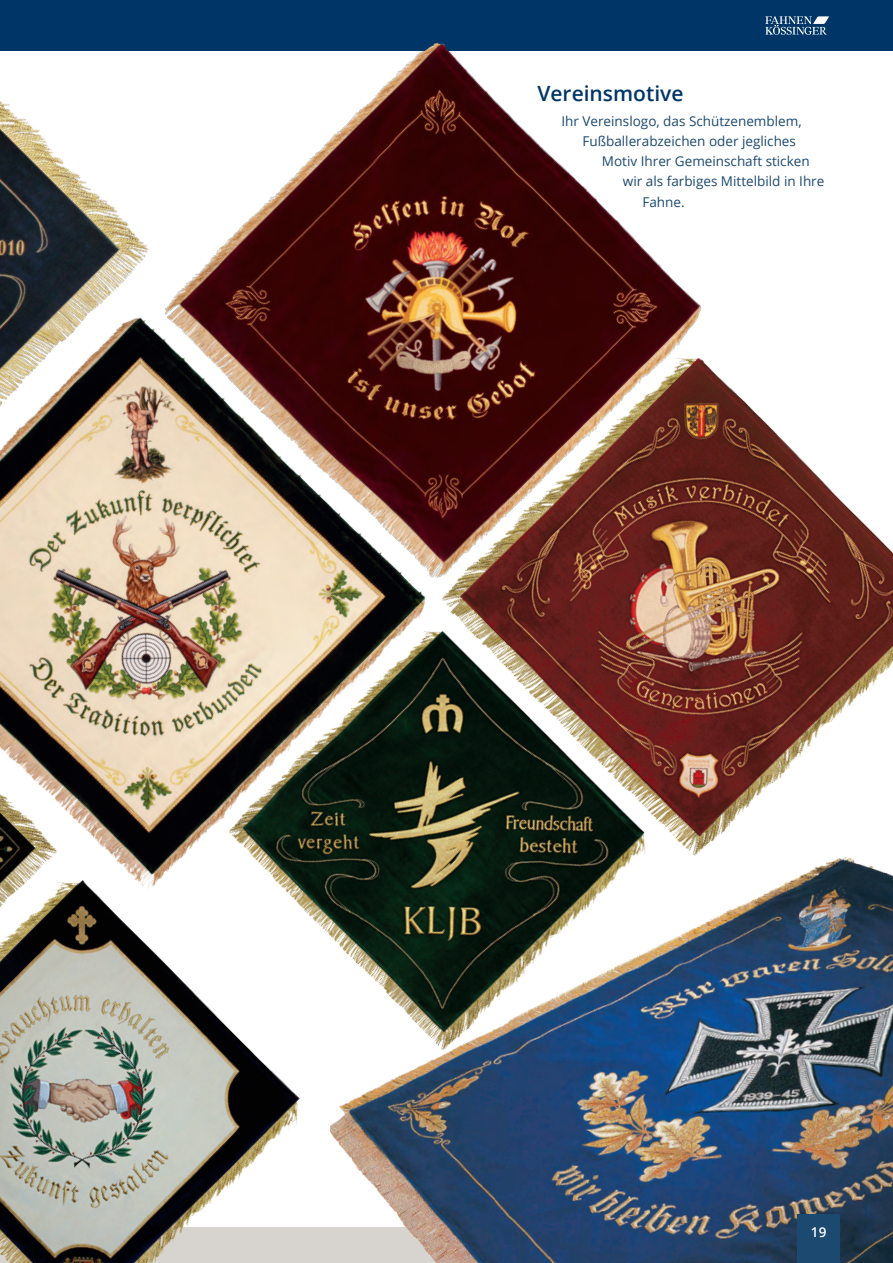
<style>
.page{position:relative;width:893px;height:1263px;background:#fff}
.page>*{position:absolute;margin:0;border:0;box-sizing:border-box;transform-origin:0 0}
.t1{font:600 21px "Open Sans";color:#003667}
.t2{font:13.5px "Open Sans";color:#1b4970}
.t3{font:600 13.5px "Open Sans";color:#fff}
</style>
<div class="page">
<div style="left:0;top:0;width:893px;height:51px;background:#003667"></div>
<svg style="left:765px;top:16px;width:64px;height:19px"></svg>
<img style="left:450px;top:377px;width:443px;height:432px">
<img style="left:0;top:913px;width:330px;height:350px">
<img style="left:0;top:101px;width:149px;height:190px">
<img style="left:0;top:913px;width:96px;height:22px">
<img style="left:0;top:291px;width:450px;height:622px">
<img style="left:155px;top:42px;width:564px;height:552px">
<img style="left:330px;top:809px;width:563px;height:454px">
<img style="left:217px;top:618px;width:444px;height:443px">
<div style="left:797px;top:1214px;width:43px;height:49px;background:#1b4970"></div>
<h1 class="t1" style="left:537px;top:79px;width:148px">Vereinsmotive</h1>
<p class="t2" style="left:561px;top:111px;width:242px">Ihr Vereinslogo, das Schützenemblem,</p>
<p class="t2" style="left:582px;top:132px;width:215px">Fußballerabzeichen oder jegliches</p>
<p class="t2" style="left:602px;top:152px;width:209px">Motiv Ihrer Gemeinschaft sticken</p>
<p class="t2" style="left:623px;top:172px;width:203px">wir als farbiges Mittelbild in Ihre</p>
<p class="t2" style="left:642px;top:192px;width:44px">Fahne.</p>
<p class="t3" style="left:811px;top:1223px;width:17px">19</p>
</div>
